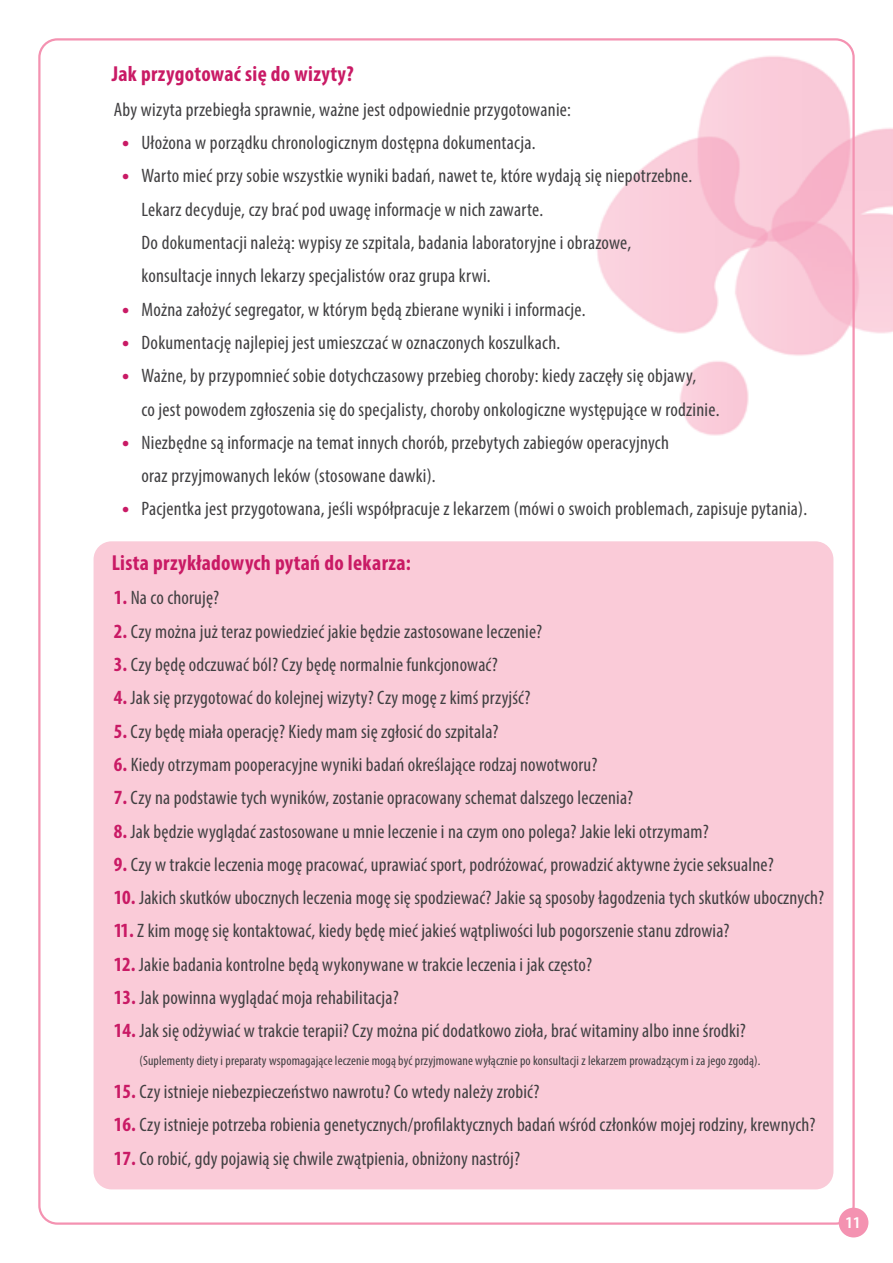
<style>
.page{position:relative;width:893px;height:1263px;background:#fff}
.page>*{position:absolute;margin:0;border:0;box-sizing:border-box;transform-origin:0 0}
.t1{font:700 condensed 21.75px "Myriad Pro";letter-spacing:.015em;color:#c91a65}
.t2{font:condensed 19.5px/33.3px "Myriad Pro";letter-spacing:.01em;color:#414042}
.t3{font:600 16.5px "Myriad Pro";color:#fff}
.t4{font:condensed 13.5px "Myriad Pro";letter-spacing:.01em;color:#414042}
.s1{font-weight:700;font-stretch:normal;font-size:21px;color:#c91a65}
.s2{font-weight:700;font-size:20.25px;color:#c91a65}
</style>
<div class="page">
<img style="left:597px;top:51px;width:296px;height:385px">
<div style="left:839px;top:1208px;width:29px;height:29px;background:#f492b1;border-radius:50%"></div>
<div style="left:94px;top:541px;width:739px;height:648px;background:#facbd8;border-radius:18px"></div>
<p class="t1" style="left:112px;top:60px;width:243px">Jak przygotować się do wizyty?</p>
<p class="t2" style="left:114px;top:92px;width:459px">Aby wizyta przebiegła sprawnie, ważne jest odpowiednie przygotowanie:</p>
<p class="t2" style="left:122px;top:126px;width:415px"><span class="s1">•</span> Ułożona w porządku chronologicznym dostępna dokumentacja.</p>
<p class="t2" style="left:141px;top:159px;width:552px;text-indent:-19px"><span class="s1">•</span> Warto mieć przy sobie wszystkie wyniki badań, nawet te, które wydają się niepotrzebne.<br>Lekarz decyduje, czy brać pod uwagę informacje w nich zawarte.<br>Do dokumentacji należą: wypisy ze szpitala, badania laboratoryjne i obrazowe, konsultacje innych lekarzy specjalistów oraz grupa krwi.</p>
<p class="t2" style="left:122px;top:292px;width:465px"><span class="s1">•</span> Można założyć segregator, w którym będą zbierane wyniki i informacje.</p>
<p class="t2" style="left:122px;top:326px;width:440px"><span class="s1">•</span> Dokumentację najlepiej jest umieszczać w oznaczonych koszulkach.</p>
<p class="t2" style="left:141px;top:359px;width:579px;text-indent:-19px"><span class="s1">•</span> Ważne, by przypomnieć sobie dotychczasowy przebieg choroby: kiedy zaczęły się objawy,<br>co jest powodem zgłoszenia się do specjalisty, choroby onkologiczne występujące w rodzinie.</p>
<p class="t2" style="left:141px;top:425px;width:529px;text-indent:-19px"><span class="s1">•</span> Niezbędne są informacje na temat innych chorób, przebytych zabiegów operacyjnych oraz przyjmowanych leków (stosowane dawki).</p>
<p class="t2" style="left:122px;top:492px;width:686px"><span class="s1">•</span> Pacjentka jest przygotowana, jeśli współpracuje z lekarzem (mówi o swoich problemach, zapisuje pytania).</p>
<p class="t1" style="left:112px;top:549px;width:301px">Lista przykładowych pytań do lekarza:</p>
<p class="t2" style="left:114px;top:581px;width:107px"><span class="s2">1.</span> Na co choruję?</p>
<p class="t2" style="left:114px;top:614px;width:430px"><span class="s2">2.</span> Czy można już teraz powiedzieć jakie będzie zastosowane leczenie?</p>
<p class="t2" style="left:114px;top:648px;width:385px"><span class="s2">3.</span> Czy będę odczuwać ból? Czy będę normalnie funkcjonować?</p>
<p class="t2" style="left:114px;top:681px;width:418px"><span class="s2">4.</span> Jak się przygotować do kolejnej wizyty? Czy mogę z kimś przyjść?</p>
<p class="t2" style="left:114px;top:714px;width:386px"><span class="s2">5.</span> Czy będę miała operację? Kiedy mam się zgłosić do szpitala?</p>
<p class="t2" style="left:114px;top:748px;width:485px"><span class="s2">6.</span> Kiedy otrzymam pooperacyjne wyniki badań określające rodzaj nowotworu?</p>
<p class="t2" style="left:114px;top:781px;width:521px"><span class="s2">7.</span> Czy na podstawie tych wyników, zostanie opracowany schemat dalszego leczenia?</p>
<p class="t2" style="left:114px;top:814px;width:596px"><span class="s2">8.</span> Jak będzie wyglądać zastosowane u mnie leczenie i na czym ono polega? Jakie leki otrzymam?</p>
<p class="t2" style="left:114px;top:847px;width:661px"><span class="s2">9.</span> Czy w trakcie leczenia mogę pracować, uprawiać sport, podróżować, prowadzić aktywne życie seksualne?</p>
<p class="t2" style="left:114px;top:881px;width:712px"><span class="s2">10.</span> Jakich skutków ubocznych leczenia mogę się spodziewać? Jakie są sposoby łagodzenia tych skutków ubocznych?</p>
<p class="t2" style="left:114px;top:914px;width:617px"><span class="s2">11.</span> Z kim mogę się kontaktować, kiedy będę mieć jakieś wątpliwości lub pogorszenie stanu zdrowia?</p>
<p class="t2" style="left:114px;top:947px;width:480px"><span class="s2">12.</span> Jakie badania kontrolne będą wykonywane w trakcie leczenia i jak często?</p>
<p class="t2" style="left:114px;top:981px;width:286px"><span class="s2">13.</span> Jak powinna wyglądać moja rehabilitacja?</p>
<p class="t2" style="left:114px;top:1014px;width:634px"><span class="s2">14.</span> Jak się odżywiać w trakcie terapii? Czy można pić dodatkowo zioła, brać witaminy albo inne środki?</p>
<p class="t4" style="left:139px;top:1052px;width:622px">(Suplementy diety i preparaty wspomagające leczenie mogą być przyjmowane wyłącznie po konsultacji z lekarzem prowadzącym i za jego zgodą).</p>
<p class="t2" style="left:114px;top:1075px;width:427px"><span class="s2">15.</span> Czy istnieje niebezpieczeństwo nawrotu? Co wtedy należy zrobić?</p>
<p class="t2" style="left:114px;top:1108px;width:703px"><span class="s2">16.</span> Czy istnieje potrzeba robienia genetycznych/profilaktycznych badań wśród członków mojej rodziny, krewnych?</p>
<p class="t2" style="left:114px;top:1141px;width:408px"><span class="s2">17.</span> Co robić, gdy pojawią się chwile zwątpienia, obniżony nastrój?</p>
<p class="t3" style="left:845px;top:1212px;width:18px">11</p>
</div>
